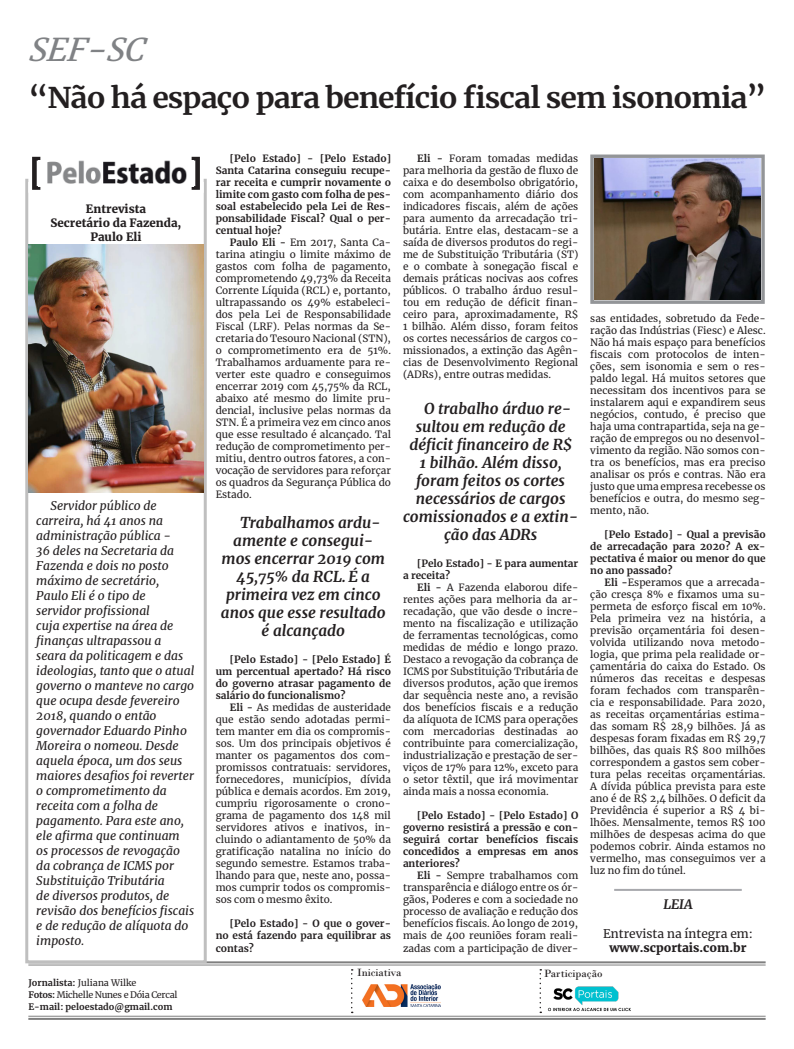
<style>
.page{position:relative;width:794px;height:1049px;background:#fff}
.page>*{position:absolute;margin:0;border:0;box-sizing:border-box;transform-origin:0 0}
._46_Titulo{font:italic 31.4px "Merriweather";color:#808285;scale:1.05 1}
._46_Titulo-2{font:700 28.5px "Merriweather";letter-spacing:-.03em;color:#231f20;scale:1.05 1}
.t1{font:italic 700 15px "Merriweather";color:#231f20}
.t2{font:italic 700 13px "Merriweather";color:#231f20}
.t3{font:italic 12px/15px "Merriweather";color:#231f20}
.t4{font:12px "Merriweather";color:#231f20}
.t5{font:900 12px "Merriweather";color:#231f20}
.t6{font:900 11.5px "Merriweather";color:#231f20}
.kozuka{font:11.1px "Bodoni";color:#231f20}
.t7{font:10px/12px "Merriweather";color:#231f20;text-align:justify}
.t8{font:700 10px/12px "Merriweather";color:#231f20;text-align:justify}
.kozuka-2{font:9px "Merriweather";letter-spacing:-.03em;color:#231f20}
.kozuka-3{font:700 9px "Merriweather";color:#231f20}
.kozuka-4{font:9px "Merriweather";color:#231f20}
.s1{font-weight:700}
</style>
<div class="page">
<hr style="left:28px;top:961px;width:737px;height:2px;background:#7f7f7f">
<hr style="left:28px;top:965px;width:737px;height:1px;background:#7f7f7f">
<hr style="left:28px;top:1018px;width:737px;height:2px;background:#7f7f7f">
<hr style="left:28px;top:1016px;width:737px;height:1px;background:#7f7f7f">
<svg style="left:351px;top:969px;width:2px;height:44px"></svg>
<svg style="left:539px;top:969px;width:2px;height:44px"></svg>
<div style="left:25px;top:179px;width:182px;height:784px;border:3px solid #bfbfbf"></div>
<div style="left:28px;top:154px;width:176px;height:39px;background:#fff"></div>
<svg style="left:32px;top:157px;width:8px;height:33px"></svg>
<svg style="left:192px;top:157px;width:8px;height:33px"></svg>
<img style="left:39px;top:161px;width:155px;height:25px">
<div style="left:590px;top:154px;width:174px;height:150px;border:3px solid #939598"></div>
<hr style="left:614px;top:889px;width:128px;height:2px;background:#a8a9ad">
<img style="left:362px;top:984px;width:79px;height:22px">
<img style="left:547px;top:986px;width:84px;height:26px">
<img style="left:28px;top:245px;width:175px;height:248px">
<img style="left:594px;top:158px;width:167px;height:142px">
<p class="_46_Titulo" style="left:28px;top:28px;width:119px">SEF-SC</p>
<p class="_46_Titulo-2" style="left:28px;top:78px;width:704px">“Não há espaço para benefício fiscal sem isonomia”</p>
<p class="t6" style="left:86px;top:201px;width:62px">Entrevista</p>
<p class="t6" style="left:51px;top:214px;width:132px">Secretário da Fazenda,</p>
<p class="t6" style="left:90px;top:228px;width:53px">Paulo Eli</p>
<p class="t3" style="left:36px;top:497px;width:159px;text-indent:14px">Servidor público de carreira, há 41 anos na administração pública -<br>36 deles na Secretaria da<br>Fazenda e dois no posto máximo de secretário,<br>Paulo Eli é o tipo de<br>servidor profissional<br>cuja expertise na área de finanças ultrapassou a seara da politicagem e das ideologias, tanto que o atual governo o manteve no cargo que ocupa desde fevereiro<br>2018, quando o então governador Eduardo Pinho<br>Moreira o nomeou. Desde aquela época, um dos seus maiores desafios foi reverter o comprometimento da receita com a folha de pagamento. Para este ano, ele afirma que continuam os processos de revogação da cobrança de ICMS por<br>Substituição Tributária<br>de diversos produtos, de revisão dos benefícios fiscais e de redução de alíquota do imposto.</p>
<p class="kozuka-4" style="left:28px;top:976px;width:110px"><span class="s1">Jornalista:</span> Juliana Wilke</p>
<p class="kozuka-2" style="left:28px;top:988px;width:151px"><span class="s1">Fotos:</span> Michelle Nunes e Dóia Cercal</p>
<p class="kozuka-3" style="left:28px;top:1000px;width:146px">E-mail: peloestado@gmail.com</p>
<p class="t8" style="left:216px;top:152px;width:177px;text-indent:14px">[Pelo Estado] - [Pelo Estado] Santa Catarina conseguiu recupe&shy;rar receita e cumprir novamente o limite com gasto com folha de pes&shy;soal estabelecido pela Lei de Res&shy;ponsabilidade Fiscal? Qual o per&shy;centual hoje?</p>
<p class="t7" style="left:216px;top:236px;width:177px;text-indent:14px"><span class="s1">Paulo Eli -</span> Em 2017, Santa Ca&shy;tarina atingiu o limite máximo de gastos com folha de pagamento, comprometendo 49,73% da Receita Corrente Líquida (RCL) e, portanto, ultrapassando os 49% estabeleci&shy;dos pela Lei de Responsabilidade Fiscal (LRF). Pelas normas da Se&shy;cretaria do Tesouro Nacional (STN), o comprometimento era de 51%.<br>Trabalhamos arduamente para re&shy;verter este quadro e conseguimos encerrar 2019 com 45,75% da RCL, abaixo até mesmo do limite pru&shy;dencial, inclusive pelas normas da STN. É a primeira vez em cinco anos que esse resultado é alcançado. Tal redução de comprometimento per&shy;mitiu, dentro outros fatores, a con&shy;vocação de servidores para reforçar os quadros da Segurança Pública do Estado.</p>
<p class="t1" style="left:240px;top:513px;width:142px">Trabalhamos ardu-</p>
<p class="t1" style="left:233px;top:531px;width:142px">amente e consegui-</p>
<p class="t1" style="left:221px;top:549px;width:165px">mos encerrar 2019 com</p>
<p class="t1" style="left:236px;top:567px;width:135px">45,75% da RCL. É a</p>
<p class="t1" style="left:226px;top:585px;width:156px">primeira vez em cinco</p>
<p class="t1" style="left:221px;top:603px;width:166px">anos que esse resultado</p>
<p class="t1" style="left:262px;top:621px;width:85px">é alcançado</p>
<p class="t8" style="left:216px;top:653px;width:177px;text-indent:14px">[Pelo Estado] - [Pelo Estado] É um percentual apertado? Há risco do governo atrasar pagamento de salário do funcionalismo?</p>
<p class="t7" style="left:216px;top:701px;width:177px;text-indent:14px"><span class="s1">Eli -</span> As medidas de austeridade que estão sendo adotadas permi&shy;tem manter em dia os compromis&shy;sos. Um dos principais objetivos é manter os pagamentos dos com&shy;promissos contratuais: servidores, fornecedores, municípios, dívida pública e demais acordos. Em 2019, cumpriu rigorosamente o crono&shy;grama de pagamento dos 148 mil servidores ativos e inativos, in&shy;cluindo o adiantamento de 50% da gratificação natalina no início do segundo semestre. Estamos traba&shy;lhando para que, neste ano, possa&shy;mos cumprir todos os compromis&shy;sos com o mesmo êxito.</p>
<p class="t8" style="left:216px;top:917px;width:177px;text-indent:14px">[Pelo Estado] - O que o gover&shy;no está fazendo para equilibrar as contas?</p>
<p class="t7" style="left:403px;top:152px;width:177px;text-indent:14px"><span class="s1">Eli -</span> Foram tomadas medidas para melhoria da gestão de fluxo de caixa e do desembolso obrigatório, com acompanhamento diário dos indicadores fiscais, além de ações para aumento da arrecadação tri&shy;butária. Entre elas, destacam-se a saída de diversos produtos do regi&shy;me de Substituição Tributária (ST) e o combate à sonegação fiscal e demais práticas nocivas aos cofres públicos. O trabalho árduo resul&shy;tou em redução de déficit finan&shy;ceiro para, aproximadamente, R$ 1 bilhão. Além disso, foram feitos os cortes necessários de cargos co&shy;missionados, a extinção das Agên&shy;cias de Desenvolvimento Regional (ADRs), entre outras medidas.</p>
<p class="t1" style="left:424px;top:399px;width:149px">O trabalho árduo re-</p>
<p class="t1" style="left:416px;top:417px;width:151px">sultou em redução de</p>
<p class="t1" style="left:409px;top:435px;width:164px">déficit financeiro de R$</p>
<p class="t1" style="left:419px;top:453px;width:144px">1 bilhão. Além disso,</p>
<p class="t1" style="left:416px;top:471px;width:150px">foram feitos os cortes</p>
<p class="t1" style="left:416px;top:489px;width:151px">necessários de cargos</p>
<p class="t1" style="left:403px;top:507px;width:177px">comissionados e a extin-</p>
<p class="t1" style="left:444px;top:525px;width:95px">ção das ADRs</p>
<p class="t8" style="left:403px;top:557px;width:177px;text-indent:14px">[Pelo Estado] - E para aumentar a receita?</p>
<p class="t7" style="left:403px;top:581px;width:177px;text-indent:14px"><span class="s1">Eli -</span> A Fazenda elaborou dife&shy;rentes ações para melhoria da ar&shy;recadação, que vão desde o incre&shy;mento na fiscalização e utilização de ferramentas tecnológicas, como medidas de médio e longo prazo.<br>Destaco a revogação da cobrança de ICMS por Substituição Tributária de diversos produtos, ação que iremos dar sequência neste ano, a revisão dos benefícios fiscais e a redução da alíquota de ICMS para operações com mercadorias destinadas ao contribuinte para comercialização, industrialização e prestação de ser&shy;viços de 17% para 12%, exceto para o setor têxtil, que irá movimentar ainda mais a nossa economia.</p>
<p class="t8" style="left:403px;top:809px;width:177px;text-indent:14px">[Pelo Estado] - [Pelo Estado] O governo resistirá a pressão e con&shy;seguirá cortar benefícios fiscais concedidos a empresas em anos anteriores?</p>
<p class="t7" style="left:403px;top:869px;width:177px;text-indent:14px"><span class="s1">Eli -</span> Sempre trabalhamos com transparência e diálogo entre os ór&shy;gãos, Poderes e com a sociedade no processo de avaliação e redução dos benefícios fiscais. Ao longo de 2019, mais de 400 reuniões foram reali&shy;zadas com a participação de diver-</p>
<p class="t7" style="left:590px;top:312px;width:177px">sas entidades, sobretudo da Fede&shy;ração das Indústrias (Fiesc) e Alesc.<br>Não há mais espaço para benefícios fiscais com protocolos de inten&shy;ções, sem isonomia e sem o res&shy;paldo legal. Há muitos setores que necessitam dos incentivos para se instalarem aqui e expandirem seus negócios, contudo, é preciso que haja uma contrapartida, seja na ge&shy;ração de empregos ou no desenvol&shy;vimento da região. Não somos con&shy;tra os benefícios, mas era preciso analisar os prós e contras. Não era justo que uma empresa recebesse os benefícios e outra, do mesmo seg&shy;mento, não.</p>
<p class="t8" style="left:590px;top:528px;width:177px;text-indent:14px">[Pelo Estado] - Qual a previsão de arrecadação para 2020? A ex&shy;pectativa é maior ou menor do que no ano passado?</p>
<p class="t7" style="left:590px;top:576px;width:177px;text-indent:14px"><span class="s1">Eli -</span>Esperamos que a arrecada&shy;ção cresça 8% e fixamos uma su&shy;permeta de esforço fiscal em 10%.<br>Pela primeira vez na história, a previsão orçamentária foi desen&shy;volvida utilizando nova metodo&shy;logia, que prima pela realidade or&shy;çamentária do caixa do Estado. Os números das receitas e despesas foram fechados com transparên&shy;cia e responsabilidade. Para 2020, as receitas orçamentárias estima&shy;das somam R$ 28,9 bilhões. Já as despesas foram fixadas em R$ 29,7 bilhões, das quais R$ 800 milhões correspondem a gastos sem cober&shy;tura pelas receitas orçamentárias.<br>A dívida pública prevista para este ano é de R$ 2,4 bilhões. O deficit da Previdência é superior a R$ 4 bi&shy;lhões. Mensalmente, temos R$ 100 milhões de despesas acima do que podemos cobrir. Ainda estamos no vermelho, mas conseguimos ver a luz no fim do túnel.</p>
<p class="t2" style="left:663px;top:895px;width:31px">LEIA</p>
<p class="t4" style="left:603px;top:925px;width:151px">Entrevista na íntegra em:</p>
<p class="t5" style="left:609px;top:939px;width:139px">www.scportais.com.br</p>
<p class="kozuka" style="left:357px;top:966px;width:46px">Iniciativa</p>
<p class="kozuka" style="left:544px;top:966px;width:60px">Participação</p>
</div>
